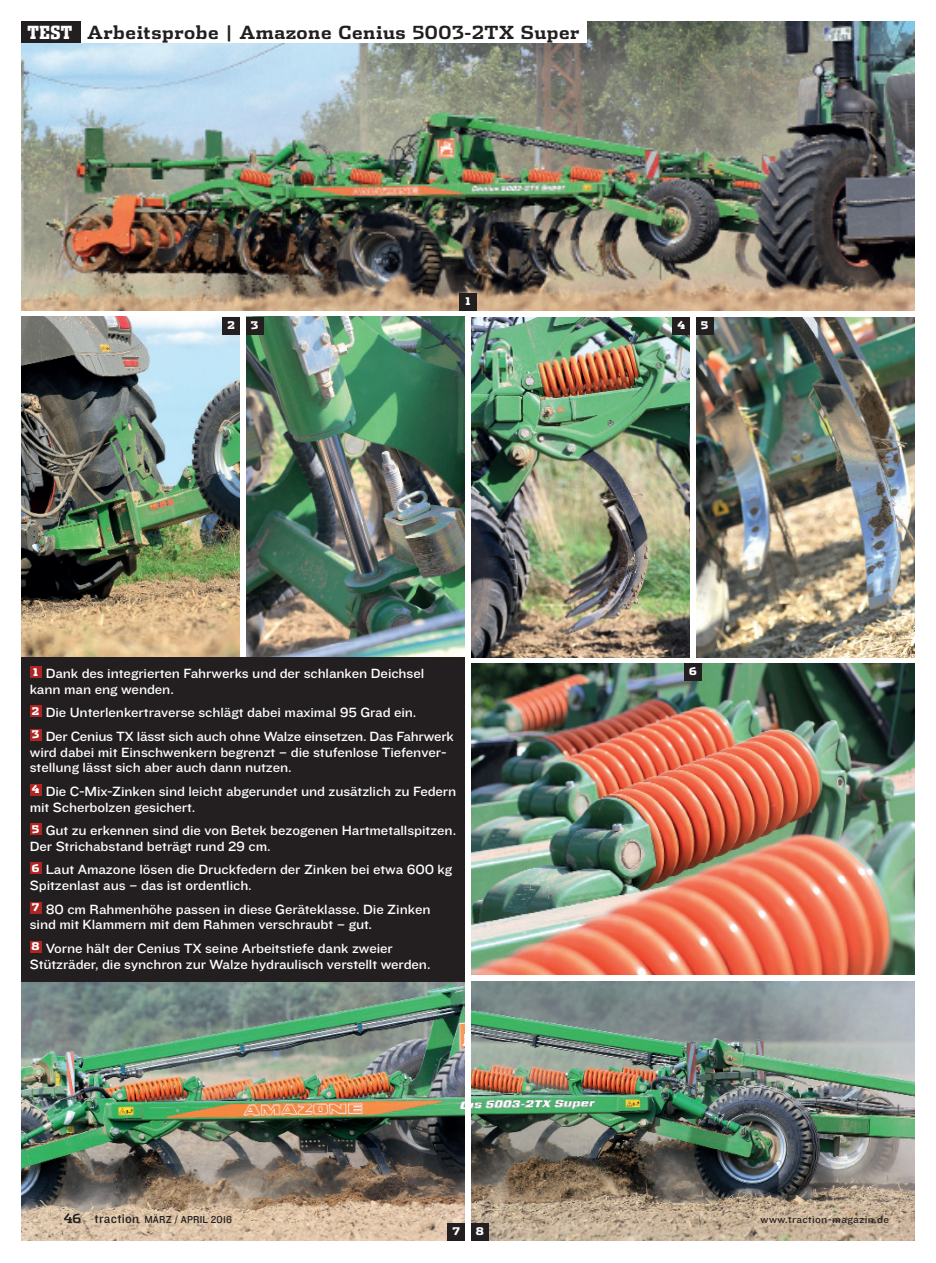
<style>
.page{position:relative;width:936px;height:1263px;background:#fff}
.page>*{position:absolute;margin:0;border:0;box-sizing:border-box;transform-origin:0 0}
.t1{font:700 18px "Dispatch";letter-spacing:.03em;color:#231f20}
.t2{font:13.8px/15.9px "Knockout 32 Junior Cruisewt";letter-spacing:-.005em;color:#fff}
.t3{font:10.5px "Knockout 31 Junior Middlewt";letter-spacing:.02em;color:#231f20}
.t4{font:10.5px "Knockout 32 Junior Cruisewt";letter-spacing:.03em;color:#231f20}
.t5{font:900 10.5px "Dispatch";color:#fff}
.s1{font-family:"Dispatch Comp";font-weight:900;color:#fff}
.s2{font-family:"Dispatch";font-weight:700;font-size:12.75px}
.s3{font-size:13.5px}
</style>
<div class="page">
<img style="left:21px;top:21px;width:893px;height:289px">
<img style="left:21px;top:317px;width:219px;height:340px">
<img style="left:471px;top:317px;width:218px;height:340px">
<img style="left:246px;top:317px;width:219px;height:340px">
<img style="left:696px;top:317px;width:218px;height:340px">
<img style="left:471px;top:663px;width:443px;height:312px">
<img style="left:21px;top:982px;width:444px;height:258px">
<img style="left:471px;top:981px;width:443px;height:259px">
<div style="left:21px;top:658px;width:444px;height:324px;background:#231f20"></div>
<div style="left:30px;top:666px;width:11px;height:12px;background:#af2522"></div>
<div style="left:30px;top:706px;width:11px;height:11px;background:#af2522"></div>
<div style="left:30px;top:729px;width:11px;height:12px;background:#af2522"></div>
<div style="left:30px;top:784px;width:11px;height:12px;background:#af2522"></div>
<div style="left:30px;top:823px;width:11px;height:12px;background:#af2522"></div>
<div style="left:30px;top:862px;width:11px;height:12px;background:#af2522"></div>
<div style="left:30px;top:902px;width:11px;height:11px;background:#af2522"></div>
<div style="left:30px;top:941px;width:11px;height:12px;background:#af2522"></div>
<div style="left:459px;top:293px;width:17px;height:17px;background:#231f20"></div>
<div style="left:223px;top:317px;width:17px;height:17px;background:#231f20"></div>
<div style="left:246px;top:317px;width:17px;height:17px;background:#231f20"></div>
<div style="left:672px;top:317px;width:17px;height:17px;background:#231f20"></div>
<div style="left:696px;top:317px;width:17px;height:17px;background:#231f20"></div>
<div style="left:448px;top:1223px;width:17px;height:17px;background:#231f20"></div>
<div style="left:471px;top:1223px;width:17px;height:17px;background:#231f20"></div>
<div style="left:684px;top:663px;width:17px;height:17px;background:#231f20"></div>
<div style="left:21px;top:21px;width:60px;height:22px;background:#231f20"></div>
<div style="left:81px;top:21px;width:505px;height:22px;background:#fff"></div>
<h1 class="t1" style="left:28px;top:19px;width:553px"><span class="s1">Test</span> Arbeitsprobe | Amazone Cenius 5003-2TX Super</h1>
<p class="t5" style="left:465px;top:293px;width:6px">1</p>
<p class="t5" style="left:227px;top:317px;width:9px">2</p>
<p class="t5" style="left:251px;top:317px;width:9px">3</p>
<p class="t5" style="left:677px;top:317px;width:9px">4</p>
<p class="t5" style="left:700px;top:317px;width:9px">5</p>
<p class="t2" style="left:30px;top:665px;width:396px"><sup>1</sup> Dank des integrierten Fahrwerks und der schlanken Deichsel kann man eng wenden.</p>
<p class="t2" style="left:32px;top:700px;width:423px;line-height:23.4px"><sup>2</sup> Die Unterlenkertraverse schlägt dabei maximal 95 Grad ein.<br><sup>3</sup> Der Cenius TX lässt sich auch ohne Walze einsetzen. Das Fahrwerk</p>
<p class="t2" style="left:30px;top:743px;width:418px">wird dabei mit Einschwenkern begrenzt – die stufenlose Tiefenver&shy;stellung lässt sich aber auch dann nutzen.</p>
<p class="t2" style="left:30px;top:782px;width:428px"><sup>4</sup> Die C-Mix-Zinken sind leicht abgerundet und zusätzlich zu Federn mit Scherbolzen gesichert.</p>
<p class="t2" style="left:30px;top:822px;width:428px"><sup>5</sup> Gut zu erkennen sind die von Betek bezogenen Hartmetallspitzen.<br>Der Strichabstand beträgt rund 29 cm.</p>
<p class="t2" style="left:30px;top:861px;width:424px"><sup>6</sup> Laut Amazone lösen die Druckfedern der Zinken bei etwa 600 kg<br>Spitzenlast aus – das ist ordentlich.</p>
<p class="t2" style="left:30px;top:900px;width:402px"><sup>7</sup> 80 cm Rahmenhöhe passen in diese Geräteklasse. Die Zinken sind mit Klammern mit dem Rahmen verschraubt – gut.</p>
<p class="t2" style="left:30px;top:939px;width:402px;line-height:16.5px"><sup>8</sup> Vorne hält der Cenius TX seine Arbeitstiefe dank zweier<br>Stützräder, die synchron zur Walze hydraulisch verstellt werden.</p>
<p class="t5" style="left:689px;top:663px;width:9px">6</p>
<p class="t3" style="left:64px;top:1212px;width:170px"><span class="s2">46</span> <span class="s3">traction</span> März / April 2016</p>
<p class="t4" style="left:760px;top:1212px;width:130px">www.traction-magazin.de</p>
<p class="t5" style="left:452px;top:1223px;width:9px">7</p>
<p class="t5" style="left:475px;top:1223px;width:10px">8</p>
</div>
